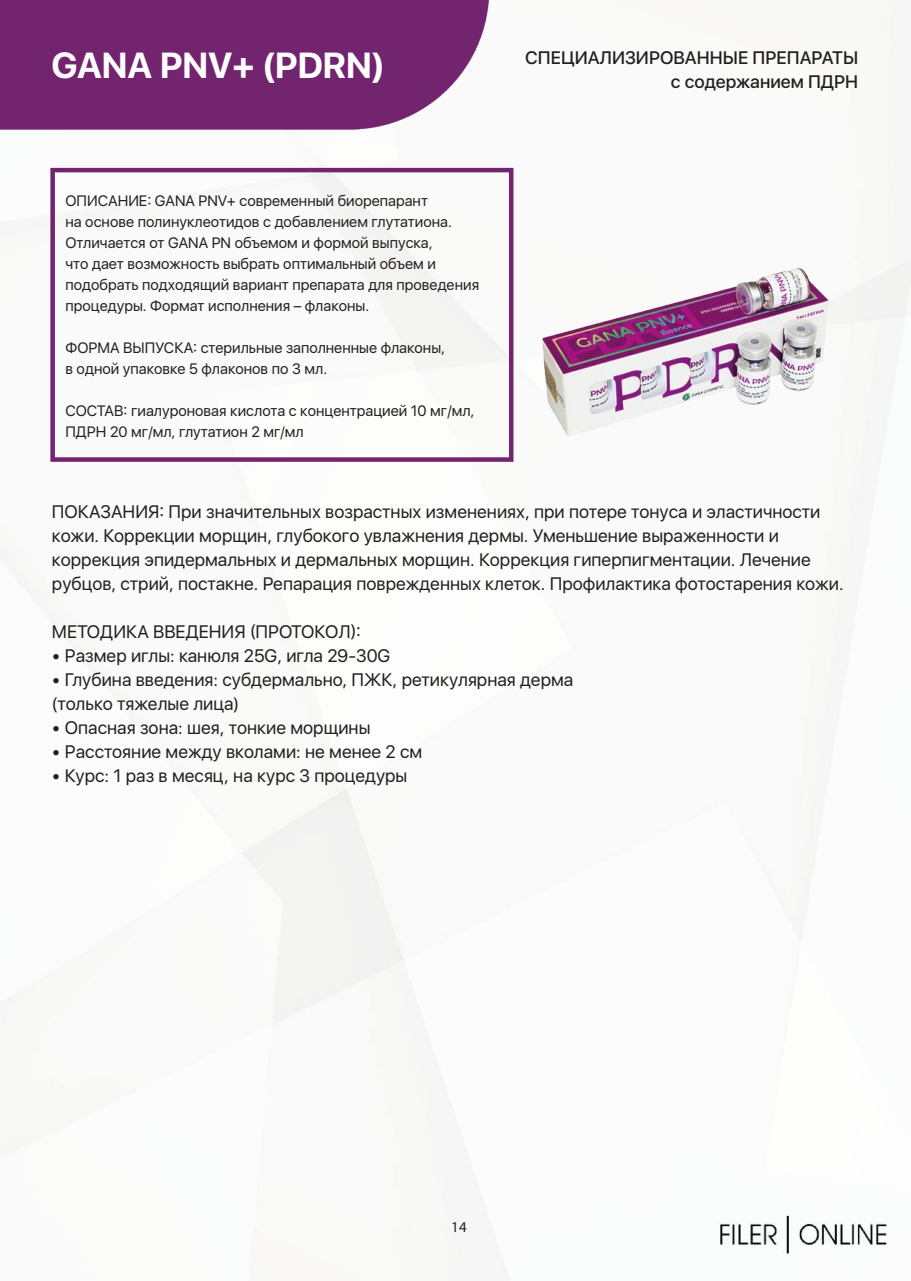
<style>
.page{position:relative;width:911px;height:1281px;background:#fff}
.page>*{position:absolute;margin:0;border:0;box-sizing:border-box;transform-origin:0 0}
.t1{font:700 36px "SFUI Display";color:#fff}
.t2{font:18px/24px "SFUI Display";color:#231f20}
.t3{font:500 18px/24px "SFUI Display";color:#231f20;text-align:right}
.t4{font:15px/21px "SFUI Display";color:#231f20}
.t5{font:15px "Myriad Pro";color:#231f20}
</style>
<div class="page">
<img style="left:0;top:0;width:489px;height:130px">
<svg style="left:50px;top:168px;width:463px;height:294px"></svg>
<img style="left:543px;top:269px;width:286px;height:167px">
<img style="left:712px;top:1209px;width:177px;height:49px">
<h1 class="t1" style="left:52px;top:40px;width:334px">GANA PNV+ (PDRN)</h1>
<p class="t4" style="left:65px;top:190px;width:415px">ОПИСАНИЕ: GANA PNV+ cовременный биорепарант<br>на основе полинуклеотидов с добавлением глутатиона.<br>Отличается от GANA PN объемом и формой выпуска,<br>что дает возможность выбрать оптимальный объем и подобрать подходящий вариант препарата для проведения процедуры. Формат исполнения – флаконы.</p>
<p class="t4" style="left:65px;top:337px;width:381px">ФОРМА ВЫПУСКА: стерильные заполненные флаконы, в одной упаковке 5 флаконов по 3 мл.</p>
<p class="t4" style="left:65px;top:400px;width:411px">СОСТАВ: гиалуроновая кислота с концентрацией 10 мг/мл,<br>ПДРН 20 мг/мл, глутатион 2 мг/мл</p>
<p class="t3" style="left:525px;top:46px;width:335px">СПЕЦИАЛИЗИРОВАННЫЕ ПРЕПАРАТЫ с содержанием ПДРН</p>
<p class="t2" style="left:52px;top:501px;width:793px">ПОКАЗАНИЯ: При значительных возрастных изменениях, при потере тонуса и эластичности кожи. Коррекции морщин, глубокого увлажнения дермы. Уменьшение выраженности и коррекция эпидермальных и дермальных морщин. Коррекция гиперпигментации. Лечение рубцов, стрий, постакне. Репарация поврежденных клеток. Профилактика фотостарения кожи.</p>
<p class="t2" style="left:52px;top:621px;width:311px">МЕТОДИКА ВВЕДЕНИЯ (ПРОТОКОЛ):</p>
<p class="t2" style="left:52px;top:645px;width:340px">• Размер иглы: канюля 25G, игла 29-30G</p>
<p class="t2" style="left:52px;top:669px;width:523px">• Глубина введения: субдермально, ПЖК, ретикулярная дерма (только тяжелые лица)</p>
<p class="t2" style="left:52px;top:717px;width:320px">• Опасная зона: шея, тонкие морщины</p>
<p class="t2" style="left:52px;top:741px;width:372px">• Расстояние между вколами: не менее 2 см</p>
<p class="t2" style="left:52px;top:765px;width:357px">• Курс: 1 раз в месяц, на курс 3 процедуры</p>
<p class="t5" style="left:451px;top:1217px;width:17px">14</p>
</div>
